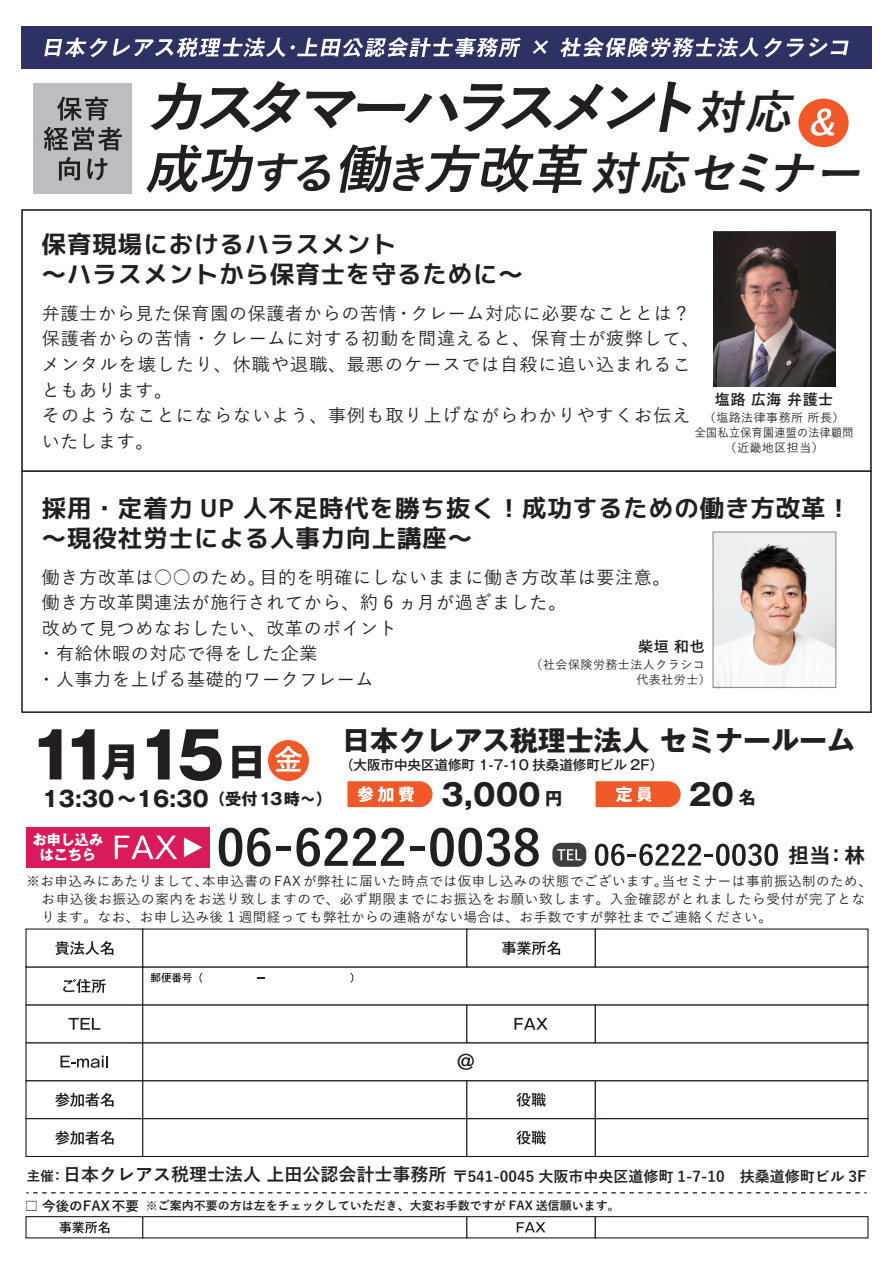
<style>
.page{position:relative;width:893px;height:1263px;background:#fff}
.page>*{position:absolute;margin:0;border:0;box-sizing:border-box;transform-origin:0 0}
.t1{font:700 63.75px "Gothic MB101 Pr 5";color:#231f20}
.t2{font:italic 700 59.1px "Yu Gothic";color:#231f20}
.t3{font:italic 700 52.65px "Yu Gothic";color:#231f20}
.t4{font:italic 700 46.5px "Yu Gothic";color:#231f20}
.t5{font:700 29.7px "Gothic MB101 Pr 5";color:#231f20}
.t6{font:700 28.05px "Gothic MB101 Pr 5";color:#231f20}
.t7{font:24.45px/30px "migmix 1 p bold";letter-spacing:.04em;color:#231f20}
.t8{font:700 21.6px "Gothic MB101 Pr 5";color:#231f20}
.t9{font:700 20.55px "Gothic MB101 Pr 5 De";color:#231f20}
.t10{font:500 18px/25.5px "Yu Gothic";letter-spacing:.04em;color:#231f20}
.t11{font:700 18px "Yu Gothic";color:#231f20}
.t12{font:700 15px "Yu Gothic";color:#231f20}
.t13{font:700 13.95px/14.7px "Gothic MB101 Pr 5";color:#fff;text-align:center}
.t14{font:500 13.5px/18px "Yu Gothic";letter-spacing:.04em;color:#231f20}
.t15{font:500 13.5px "Gothic MB101 Pr 5";color:#231f20}
.t16{font:700 13.5px "Yu Gothic";color:#231f20}
.t17{font:500 12px/15px "Yu Gothic";letter-spacing:.04em;color:#231f20;text-align:center}
.t18{font:700 12px "Yu Gothic";color:#231f20}
.s1{font-size:44.25px}
.s2{font-size:45.75px}
.s3{font-size:39.9px}
.s4{font-size:17.25px}
.s5{font-size:16.2px}
.s6{font-size:13.5px}
</style>
<div class="page">
<svg style="left:21px;top:209px;width:851px;height:261px"></svg>
<svg style="left:21px;top:470px;width:851px;height:243px"></svg>
<div style="left:34px;top:83px;width:98px;height:111px;background:#bcbdc0"></div>
<div style="left:798px;top:99px;width:51px;height:48px;background:#f15929;border-radius:50%"></div>
<svg style="left:810px;top:108px;width:25px;height:28px"></svg>
<div style="left:21px;top:26px;width:851px;height:43px;background:#2d3164"></div>
<svg style="left:44px;top:38px;width:63px;height:19px"></svg>
<svg style="left:113px;top:37px;width:408px;height:20px"></svg>
<svg style="left:533px;top:40px;width:15px;height:14px"></svg>
<svg style="left:560px;top:37px;width:289px;height:20px"></svg>
<svg style="left:57px;top:97px;width:51px;height:24px"></svg>
<svg style="left:44px;top:127px;width:78px;height:24px"></svg>
<svg style="left:59px;top:157px;width:21px;height:24px"></svg>
<svg style="left:87px;top:158px;width:20px;height:22px"></svg>
<div style="left:268px;top:740px;width:41px;height:41px;background:#f15929;border-radius:50%"></div>
<svg style="left:275px;top:746px;width:27px;height:26px"></svg>
<img style="left:713px;top:231px;width:123px;height:156px">
<img style="left:715px;top:534px;width:119px;height:152px">
<div style="left:713px;top:532px;width:123px;height:156px;border:1px solid #808285"></div>
<svg style="left:347px;top:781px;width:85px;height:26px;background:#f4825e"></svg>
<svg style="left:596px;top:781px;width:85px;height:26px;background:#f3754e"></svg>
<svg style="left:26px;top:1192px;width:841px;height:1px"></svg>
<div style="left:25px;top:1118px;width:118px;height:39px;background:#fff;border:1px solid #231f20"></div>
<div style="left:142px;top:1118px;width:325px;height:39px;background:#fff;border:1px solid #231f20"></div>
<div style="left:466px;top:1118px;width:130px;height:39px;background:#fff;border:1px solid #231f20"></div>
<div style="left:595px;top:1118px;width:273px;height:39px;background:#fff;border:1px solid #231f20"></div>
<div style="left:25px;top:1080px;width:118px;height:39px;background:#fff;border:1px solid #231f20"></div>
<div style="left:142px;top:1080px;width:325px;height:39px;background:#fff;border:1px solid #231f20"></div>
<div style="left:466px;top:1080px;width:130px;height:39px;background:#fff;border:1px solid #231f20"></div>
<div style="left:595px;top:1080px;width:273px;height:39px;background:#fff;border:1px solid #231f20"></div>
<div style="left:25px;top:1042px;width:118px;height:39px;background:#fff;border:1px solid #231f20"></div>
<div style="left:142px;top:1042px;width:726px;height:39px;background:#fff;border:1px solid #231f20"></div>
<div style="left:25px;top:1004px;width:118px;height:39px;background:#fff;border:1px solid #231f20"></div>
<div style="left:142px;top:1004px;width:325px;height:39px;background:#fff;border:1px solid #231f20"></div>
<div style="left:466px;top:1004px;width:130px;height:39px;background:#fff;border:1px solid #231f20"></div>
<div style="left:595px;top:1004px;width:273px;height:39px;background:#fff;border:1px solid #231f20"></div>
<div style="left:25px;top:966px;width:118px;height:39px;background:#fff;border:1px solid #231f20"></div>
<div style="left:142px;top:966px;width:726px;height:39px;background:#fff;border:1px solid #231f20"></div>
<div style="left:25px;top:928px;width:118px;height:39px;background:#fff"></div>
<div style="left:142px;top:928px;width:325px;height:39px;background:#fff"></div>
<div style="left:466px;top:928px;width:130px;height:39px;background:#fff"></div>
<div style="left:595px;top:928px;width:273px;height:39px;background:#fff"></div>
<svg style="left:55px;top:941px;width:58px;height:14px"></svg>
<svg style="left:63px;top:979px;width:43px;height:14px"></svg>
<svg style="left:151px;top:973px;width:41px;height:9px"></svg>
<svg style="left:199px;top:973px;width:3px;height:10px"></svg>
<svg style="left:350px;top:973px;width:3px;height:10px"></svg>
<svg style="left:68px;top:1018px;width:32px;height:12px"></svg>
<svg style="left:60px;top:1056px;width:48px;height:12px"></svg>
<svg style="left:458px;top:1054px;width:16px;height:16px"></svg>
<svg style="left:55px;top:1092px;width:59px;height:15px"></svg>
<svg style="left:55px;top:1130px;width:59px;height:14px"></svg>
<svg style="left:502px;top:941px;width:58px;height:14px"></svg>
<svg style="left:514px;top:1018px;width:34px;height:12px"></svg>
<svg style="left:516px;top:1093px;width:30px;height:13px"></svg>
<svg style="left:516px;top:1130px;width:30px;height:14px"></svg>
<div style="left:552px;top:843px;width:34px;height:24px;background:#3e3e3f;border-radius:9px"></div>
<svg style="left:557px;top:849px;width:24px;height:11px"></svg>
<svg style="left:595px;top:844px;width:183px;height:22px"></svg>
<div style="left:26px;top:827px;width:184px;height:40px;background:#d91a5b"></div>
<svg style="left:115px;top:836px;width:62px;height:23px"></svg>
<svg style="left:184px;top:837px;width:18px;height:20px"></svg>
<svg style="left:219px;top:828px;width:52px;height:38px"></svg>
<hr style="left:276px;top:846px;width:15px;height:4px;background:#231f20">
<svg style="left:296px;top:828px;width:108px;height:38px"></svg>
<hr style="left:410px;top:846px;width:14px;height:4px;background:#231f20">
<svg style="left:430px;top:828px;width:109px;height:38px"></svg>
<div style="left:25px;top:1216px;width:118px;height:22px;background:#fff;border:1px solid #231f20"></div>
<svg style="left:59px;top:1221px;width:50px;height:12px"></svg>
<div style="left:142px;top:1216px;width:325px;height:22px;background:#fff;border:1px solid #231f20"></div>
<div style="left:466px;top:1216px;width:130px;height:22px;background:#fff;border:1px solid #231f20"></div>
<div style="left:595px;top:1216px;width:273px;height:22px;background:#fff;border:1px solid #231f20"></div>
<svg style="left:517px;top:1222px;width:28px;height:10px"></svg>
<h2 class="t2" style="left:144px;top:74px;width:575px">カスタマーハラスメント</h2>
<h3 class="t3" style="left:144px;top:140px;width:732px">成功<span class="s1">する</span>働<span class="s1">き</span>方改革<span class="s2">対応セミナー</span></h3>
<h3 class="t4" style="left:695px;top:86px;width:112px">対応</h3>
<h3 class="t7" style="left:42px;top:229px;width:483px">保育現場におけるハラスメント<br>～ハラスメントから保育士を守るために～</h3>
<p class="t10" style="left:42px;top:298px;width:659px">弁護士から見た保育園の保護者からの苦情・クレーム対応に必要なこととは？保護者からの苦情・クレームに対する初動を間違えると、保育士が疲弊して、メンタルを壊したり、休職や退職、最悪のケースでは自殺に追い込まれることもあります。<br>そのようなことにならないよう、事例も取り上げながらわかりやすくお伝えいたします。</p>
<p class="t12" style="left:715px;top:391px;width:120px">塩路 広海 弁護士</p>
<p class="t17" style="left:695px;top:408px;width:160px">（塩路法律事務所 所長）<br>全国私立保育園連盟の法律顧問（近畿地区担当）</p>
<h3 class="t7" style="left:42px;top:493px;width:811px">採用・定着力 UP 人不足時代を勝ち抜く！成功するための働き方改革！～現役社労士による人事力向上講座～</h3>
<p class="t10" style="left:37px;top:562px;width:635px">働き方改革は○○のため。目的を明確にしないままに働き方改革は要注意。働き方改革関連法が施行されてから、約 6 ヵ月が過ぎました。<br>改めて見つめなおしたい、改革のポイント<br>・有給休暇の対応で得をした企業<br>・人事力を上げる基礎的ワークフレーム</p>
<p class="t12" style="left:638px;top:638px;width:68px">柴垣 和也</p>
<p class="t17" style="left:636px;top:656px;width:76px;text-align:left;text-indent:-106px">（社会保険労務士法人クラシコ代表社労士）</p>
<h1 class="t1" style="left:29px;top:702px;width:240px">11<span class="s3">月</span>15 <span class="s3">日</span></h1>
<h3 class="t6" style="left:342px;top:717px;width:515px">日本クレアス税理士法人 セミナールーム</h3>
<p class="t15" style="left:340px;top:754px;width:325px">（大阪市中央区道修町 1-7-10 扶桑道修町ビル 2F）</p>
<h3 class="t5" style="left:441px;top:770px;width:123px">3,000 <span class="s4">円</span></h3>
<h3 class="t5" style="left:689px;top:770px;width:68px">20 <span class="s4">名</span></h3>
<p class="t8" style="left:42px;top:781px;width:292px">13:30～16:30<span class="s5">（受付13時～）</span></p>
<p class="t13" style="left:33px;top:831px;width:72px">お申し込みはこちら</p>
<p class="t9" style="left:789px;top:838px;width:78px">担当：林</p>
<p class="t14" style="left:41px;top:870px;width:832px;text-indent:-15px">※お申込みにあたりまして、本申込書の FAX が弊社に届いた時点では仮申し込みの状態でございます。当セミナーは事前振込制のため、お申込後お振込の案内をお送り致しますので、必ず期限までにお振込をお願い致します。入金確認がとれましたら受付が完了となります。なお、お申し込み後 1 週間経っても弊社からの連絡がない場合は、お手数ですが弊社までご連絡ください。</p>
<p class="t11" style="left:63px;top:1164px;width:385px">日本クレアス税理士法人 上田公認会計士事務所</p>
<p class="t18" style="left:25px;top:1199px;width:596px"><span class="s6">□ 今後のFAX不要</span> ※ご案内不要の方は左をチェックしていただき、大変お手数ですが FAX 送信願います。</p>
<p class="t16" style="left:27px;top:1168px;width:39px">主催：</p>
<p class="t12" style="left:453px;top:1168px;width:415px">〒541-0045 大阪市中央区道修町 1-7-10　扶桑道修町ビル 3F</p>
</div>
